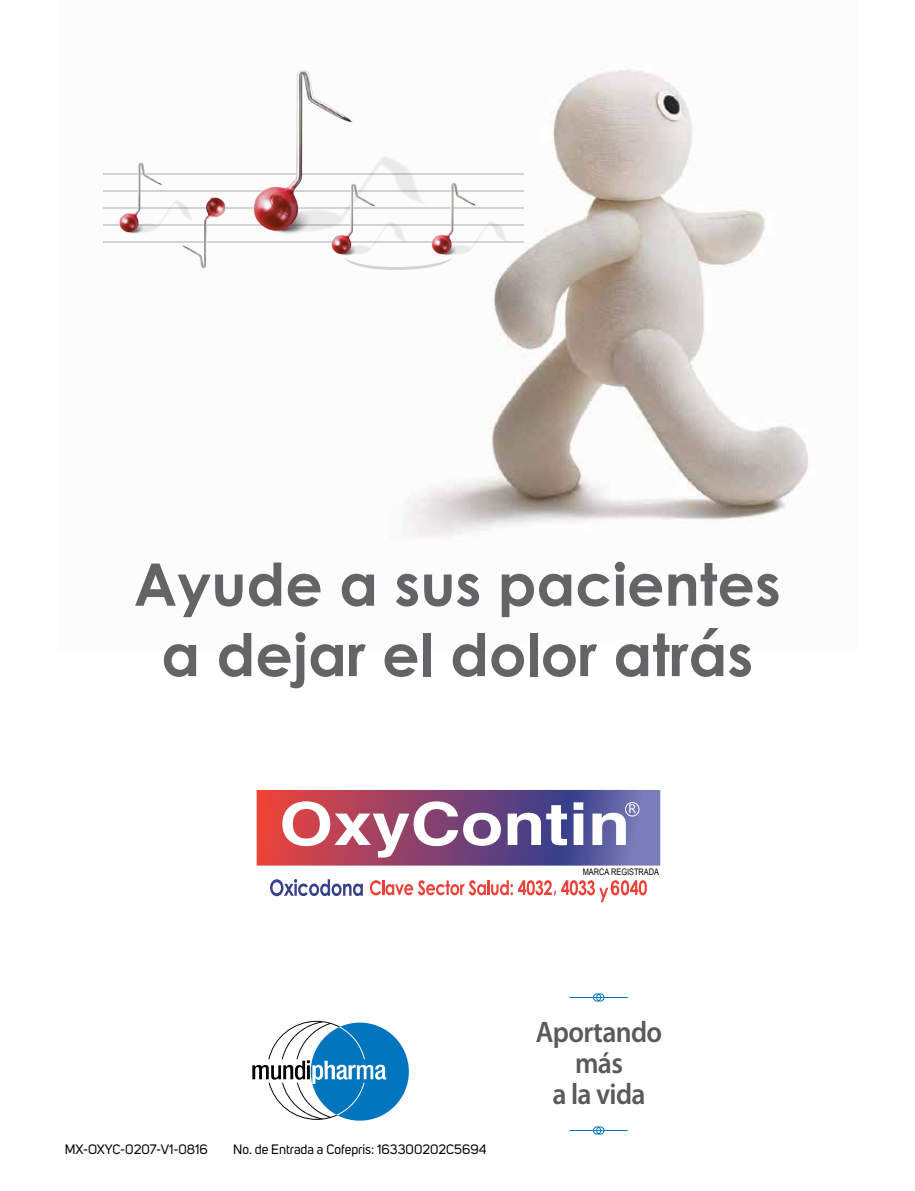
<style>
.page{position:relative;width:915px;height:1191px;background:#fff}
.page>*{position:absolute;margin:0;border:0;box-sizing:border-box;transform-origin:0 0}
.t1{font:700 58.65px/70.3px "Century Gothic";color:#636466;text-align:center}
.t2{font:600 29.7px/30.8px "Myriad Pro";letter-spacing:-.025em;color:#595a5c;text-align:center;scale:.93 1}
.t3{font:13.5px "Uni Sans";color:#000}
.t4{font:9px "Arial Narrow";color:#000}
</style>
<div class="page">
<img style="left:103px;top:69px;width:705px;height:470px">
<hr style="left:103px;top:173px;width:421px;height:1px;background:#d1d3d4">
<hr style="left:103px;top:190px;width:421px;height:1px;background:#d1d3d4">
<hr style="left:103px;top:207px;width:421px;height:1px;background:#d1d3d4">
<hr style="left:103px;top:224px;width:421px;height:1px;background:#d1d3d4">
<hr style="left:103px;top:241px;width:421px;height:1px;background:#d1d3d4">
<svg style="left:344px;top:258px;width:108px;height:12px"></svg>
<img style="left:232px;top:69px;width:200px;height:184px">
<img style="left:322px;top:180px;width:89px;height:84px">
<img style="left:423px;top:179px;width:88px;height:84px">
<img style="left:110px;top:160px;width:86px;height:81px">
<img style="left:147px;top:188px;width:88px;height:83px">
<svg style="left:252px;top:1020px;width:156px;height:100px"></svg>
<hr style="left:569px;top:997px;width:58px;height:1px;background:#0075be">
<div style="left:592px;top:993px;width:9px;height:8px;border:1px solid #0075be;border-radius:50%"></div>
<div style="left:596px;top:993px;width:8px;height:8px;border:1px solid #0075be;border-radius:50%"></div>
<hr style="left:569px;top:1130px;width:58px;height:1px;background:#0075be">
<div style="left:592px;top:1126px;width:9px;height:8px;border:1px solid #0075be;border-radius:50%"></div>
<div style="left:596px;top:1126px;width:8px;height:8px;border:1px solid #0075be;border-radius:50%"></div>
<svg style="left:256px;top:790px;width:404px;height:75px"></svg>
<div style="left:625px;top:802px;width:14px;height:14px;border:1px solid #fff;border-radius:50%"></div>
<svg style="left:270px;top:879px;width:93px;height:17px"></svg>
<svg style="left:370px;top:880px;width:142px;height:15px"></svg>
<svg style="left:518px;top:880px;width:128px;height:22px"></svg>
<h1 class="t1" style="left:134px;top:548px;width:648px">Ayude a sus pacientes a dejar el dolor atrás</h1>
<p class="t4" style="left:582px;top:865px;width:78px">MARCA REGISTRADA</p>
<p class="t3" style="left:65px;top:1141px;width:144px">MX-OXYC-0207-V1-0816</p>
<p class="t3" style="left:233px;top:1141px;width:254px">No. de Entrada a Cofepris: 163300202C5694</p>
<h2 class="t2" style="left:535px;top:1015px;width:137px">Aportando más<br>a la vida</h2>
</div>
